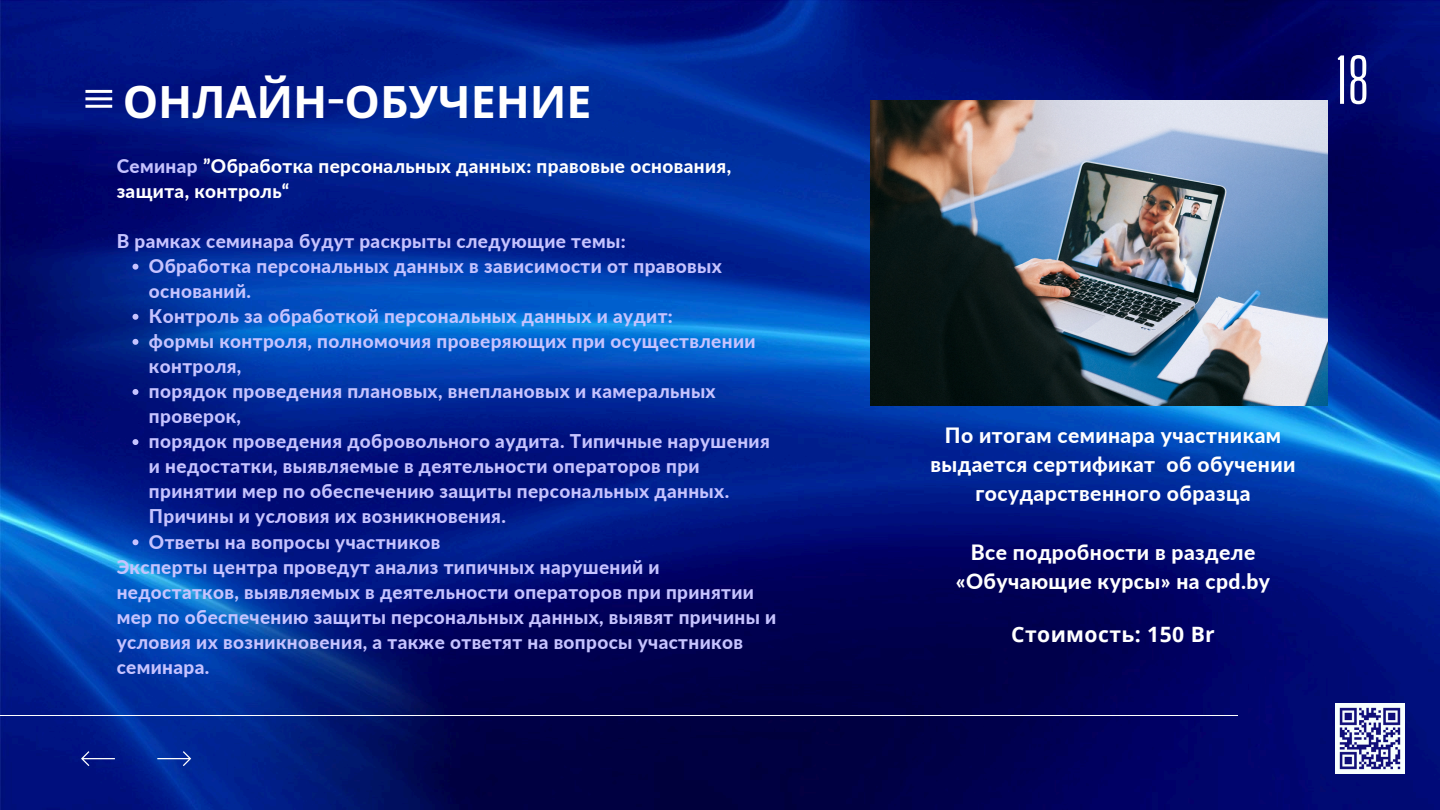
<style>
.page{position:relative;width:1440px;height:810px;background:#fff}
.page>*{position:absolute;margin:0;border:0;box-sizing:border-box;transform-origin:0 0}
.t1{font:60.5px "Big Shoulders Display";color:#fff}
.t2{font:700 44.7px "Noto Sans";color:#fff}
.t3{font:800 21.1px/29.2px "Lato";letter-spacing:.02em;color:#fff;text-align:center}
.t4{font:700 21.1px "Open Sans";letter-spacing:.02em;color:#fff}
.t5{font:800 19px/25.1px "Lato";letter-spacing:.02em;color:#c6c3ff}
.t6{font:800 19px/25.1px "Lato";letter-spacing:.02em;color:#fff}
.s1{font-family:"Big Shoulders Display"}
.s2{color:#c6c3ff}
</style>
<div class="page">
<img style="left:0;top:0;width:1440px;height:810px">
<svg style="left:157px;top:751px;width:34px;height:15px"></svg>
<svg style="left:81px;top:751px;width:34px;height:15px"></svg>
<hr style="left:0;top:715px;width:1238px;height:1px;background:#fff">
<hr style="left:85px;top:105px;width:27px;height:3px;background:#fff">
<hr style="left:85px;top:97px;width:27px;height:3px;background:#fff">
<hr style="left:85px;top:90px;width:27px;height:3px;background:#fff">
<img style="left:871px;top:101px;width:456px;height:304px">
<svg style="left:133px;top:264px;width:5px;height:6px"></svg>
<svg style="left:133px;top:314px;width:5px;height:6px"></svg>
<svg style="left:133px;top:339px;width:5px;height:6px"></svg>
<svg style="left:133px;top:389px;width:5px;height:6px"></svg>
<svg style="left:133px;top:439px;width:5px;height:6px"></svg>
<svg style="left:133px;top:539px;width:5px;height:6px"></svg>
<img style="left:1335px;top:704px;width:70px;height:69px">
<h2 class="t2" style="left:123px;top:70px;width:470px">ОНЛАЙН<span class="s1">-</span>ОБУЧЕНИЕ</h2>
<p class="t6" style="left:117px;top:153px;width:616px"><span class="s2">Семинар</span> ”Обработка персональных данных: правовые основания, защита, контроль“</p>
<p class="t5" style="left:117px;top:228px;width:510px">В рамках семинара будут раскрыты следующие темы:</p>
<h3 class="t5" style="left:149px;top:253px;width:574px">Обработка персональных данных в зависимости от правовых оснований.</h3>
<h3 class="t5" style="left:149px;top:303px;width:525px">Контроль за обработкой персональных данных и аудит:</h3>
<p class="t5" style="left:149px;top:328px;width:608px">формы контроля, полномочия проверяющих при осуществлении контроля,</p>
<p class="t5" style="left:149px;top:378px;width:568px">порядок проведения плановых, внеплановых и камеральных проверок,</p>
<p class="t5" style="left:149px;top:428px;width:622px">порядок проведения добровольного аудита. Типичные нарушения и недостатки, выявляемые в деятельности операторов при принятии мер по обеспечению защиты персональных данных.<br>Причины и условия их возникновения.</p>
<p class="t5" style="left:149px;top:529px;width:293px">Ответы на вопросы участников</p>
<p class="t5" style="left:117px;top:554px;width:661px">Эксперты центра проведут анализ типичных нарушений и недостатков, выявляемых в деятельности операторов при принятии мер по обеспечению защиты персональных данных, выявят причины и условия их возникновения, а также ответят на вопросы участников семинара.</p>
<p class="t1" style="left:1335px;top:44px;width:36px">18</p>
<h3 class="t3" style="left:930px;top:420px;width:367px">По итогам семинара участникам выдается сертификат об обучении государственного образца</h3>
<h2 class="t3" style="left:956px;top:537px;width:316px">Все подробности в разделе «Обучающие курсы» на cpd.by</h2>
<h2 class="t4" style="left:1011px;top:620px;width:205px">Стоимость: 150 Br</h2>
</div>
